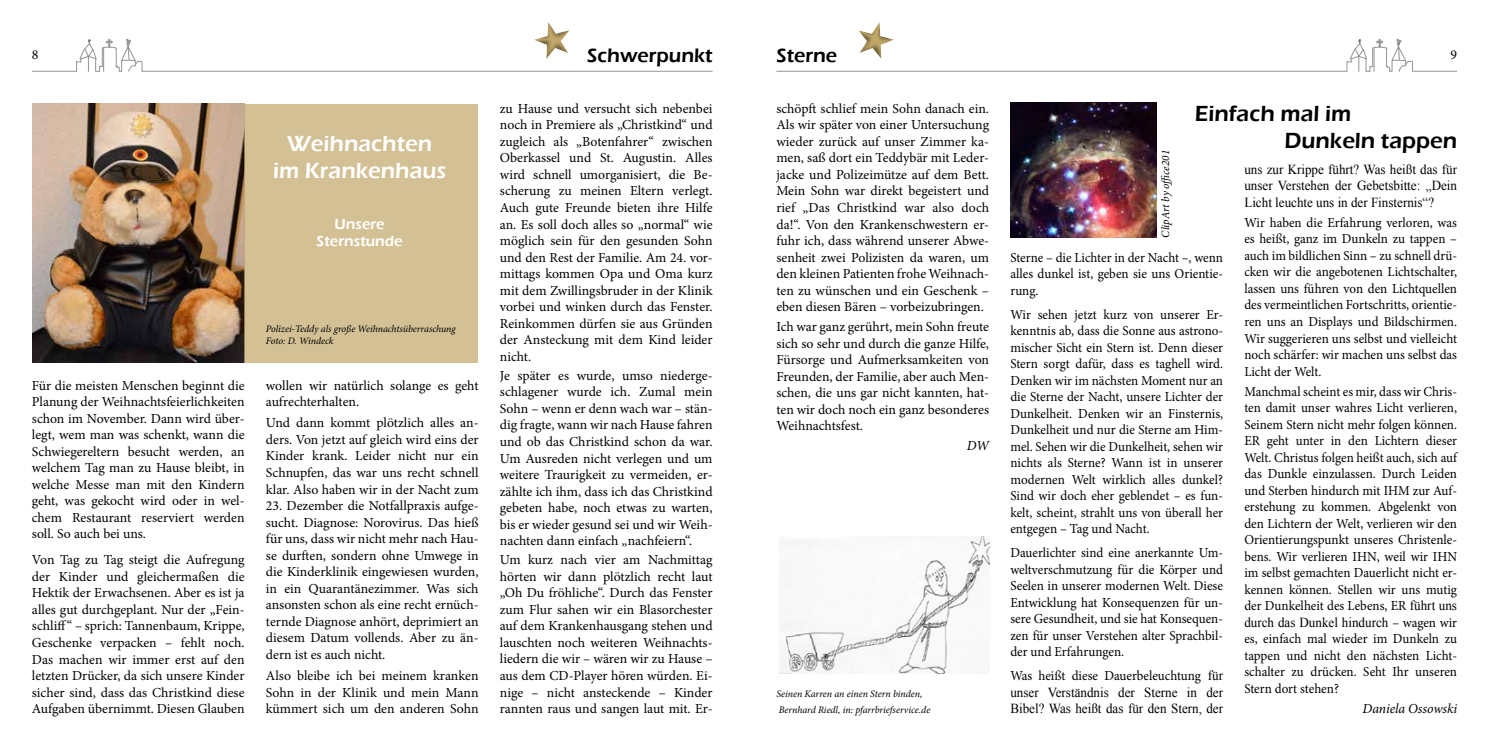
<style>
.page{position:relative;width:1489px;height:745px;background:#fff}
.page>*{position:absolute;margin:0;border:0;box-sizing:border-box;transform-origin:0 0}
.t1{font:600 22.5px/27px "Eras ITC";color:#000}
.t2{font:600 22.5px/27px "Eras ITC";color:#fff;text-align:center}
.t3{font:600 20px "Eras ITC";color:#000}
.t4{font:600 15px/16.2px "Eras ITC";color:#fff;text-align:center}
.t5{font:13.75px/16.5px "Minion Pro";color:#000;text-align:justify}
.t6{font:13.75px/16.5px "Minion Pro";color:#000;text-align:justify;scale:.95 1}
.t7{font:13.75px/16.5px "Times New Roman";color:#000;scale:.95 1}
.t8{font:italic 13.75px "Minion Pro";letter-spacing:-.01em;color:#000}
.t9{font:italic 11.25px "Minion Pro";letter-spacing:-.01em;color:#000}
.t10{font:italic 10px/12px "Minion Pro";letter-spacing:-.005em;color:#000}
.s1{font-family:"Times New Roman"}
.s2{font-family:"Minion Pro"}
</style>
<div class="page">
<img style="left:32px;top:104px;width:212px;height:258px">
<div style="left:244px;top:104px;width:234px;height:258px;background:#d3c195"></div>
<img style="left:1010px;top:103px;width:146px;height:134px">
<svg style="left:776px;top:22px;width:680px;height:50px"></svg>
<svg style="left:32px;top:22px;width:680px;height:50px"></svg>
<img style="left:780px;top:536px;width:209px;height:137px">
<p class="t5" style="left:32px;top:46px;width:8px">8</p>
<h2 class="t3" style="left:587px;top:44px;width:127px">Schwerpunkt</h2>
<h2 class="t3" style="left:776px;top:44px;width:62px">Sterne</h2>
<p class="t5" style="left:1450px;top:46px;width:8px">9</p>
<h1 class="t2" style="left:273px;top:130px;width:175px">Weihnachten im Krankenhaus</h1>
<p class="t4" style="left:316px;top:216px;width:88px">Unsere<br>Sternstunde</p>
<p class="t5" style="left:32px;top:377px;width:214px">Für die meisten Menschen beginnt die Planung der Weihnachtsfeierlichkeiten schon im November. Dann wird über&shy;legt, wem man was schenkt, wann die Schwiegereltern besucht werden, an welchem Tag man zu Hause bleibt, in welche Messe man mit den Kindern geht, was gekocht wird oder in wel&shy;chem Restaurant reserviert werden soll. So auch bei uns.</p>
<p class="t5" style="left:32px;top:551px;width:214px">Von Tag zu Tag steigt die Aufregung der Kinder und gleichermaßen die Hektik der Erwachsenen. Aber es ist ja alles gut durchgeplant. Nur der „Fein&shy;schliff“ – sprich: Tannenbaum, Krippe, Geschenke verpacken – fehlt noch.<br>Das machen wir immer erst auf den letzten Drücker, da sich unsere Kinder sicher sind, dass das Christkind diese Aufgaben übernimmt. Diesen Glauben</p>
<p class="t10" style="left:266px;top:323px;width:191px">Polizei-Teddy als große Weihnachtsüberraschung<br>Foto: D. Windeck</p>
<p class="t5" style="left:266px;top:377px;width:214px">wollen wir natürlich solange es geht aufrechterhalten.</p>
<p class="t5" style="left:266px;top:414px;width:214px">Und dann kommt plötzlich alles an&shy;ders. Von jetzt auf gleich wird eins der Kinder krank. Leider nicht nur ein Schnupfen, das war uns recht schnell klar. Also haben wir in der Nacht zum</p>
<p class="t5" style="left:266px;top:497px;width:214px">23. Dezember die Notfallpraxis aufge&shy;sucht. Diagnose: Norovirus. Das hieß für uns, dass wir nicht mehr nach Hau&shy;se durften, sondern ohne Umwege in die Kinderklinik eingewiesen wurden, in ein Quarantänezimmer. Was sich ansonsten schon als eine recht ernüch&shy;ternde Diagnose anhört, deprimiert an diesem Datum vollends. Aber zu än&shy;dern ist es auch nicht.</p>
<p class="t5" style="left:266px;top:667px;width:214px">Also bleibe ich bei meinem kranken Sohn in der Klinik und mein Mann kümmert sich um den anderen Sohn</p>
<p class="t5" style="left:500px;top:100px;width:214px">zu Hause und versucht sich nebenbei noch in Premiere als „Christkind“ und zugleich als „Botenfahrer“ zwischen Oberkassel und St. Augustin. Alles wird schnell umorganisiert, die Be&shy;scherung zu meinen Eltern verlegt.<br>Auch gute Freunde bieten ihre Hilfe an. Es soll doch alles so „normal“ wie möglich sein für den gesunden Sohn und den Rest der Familie. Am 24. vor&shy;mittags kommen Opa und Oma kurz mit dem Zwillingsbruder in der Klinik vorbei und winken durch das Fenster.<br>Reinkommen dürfen sie aus Gründen der Ansteckung mit dem Kind leider nicht.</p>
<p class="t5" style="left:500px;top:367px;width:214px">Je später es wurde, umso niederge&shy;schlagener wurde ich. Zumal mein Sohn – wenn er denn wach war – stän&shy;dig fragte, wann wir nach Hause fahren und ob das Christkind schon da war.<br>Um Ausreden nicht verlegen und um weitere Traurigkeit zu vermeiden, er&shy;zählte ich ihm, dass ich das Christkind gebeten habe, noch etwas zu warten, bis er wieder gesund sei und wir Weih&shy;nachten dann einfach „nachfeiern“.</p>
<p class="t5" style="left:500px;top:551px;width:214px">Um kurz nach vier am Nachmittag hörten wir dann plötzlich recht laut „Oh Du fröhliche“. Durch das Fenster zum Flur sahen wir ein Blasorchester auf dem Krankenhausgang stehen und lauschten noch weiteren Weihnachts&shy;liedern die wir – wären wir zu Hause – aus dem CD-Player hören würden. Ei&shy;nige – nicht ansteckende – Kinder rannten raus und sangen laut mit. Er-</p>
<p class="t5" style="left:776px;top:100px;width:214px">schöpft schlief mein Sohn danach ein.<br>Als wir später von einer Untersuchung wieder zurück auf unser Zimmer ka&shy;men, saß dort ein Teddybär mit Leder&shy;jacke und Polizeimütze auf dem Bett.<br>Mein Sohn war direkt begeistert und rief „Das Christkind war also doch da!“. Von den Krankenschwestern er&shy;fuhr ich, dass während unserer Abwe&shy;senheit zwei Polizisten da waren, um den kleinen Patienten frohe Weihnach&shy;ten zu wünschen und ein Geschenk – eben diesen Bären – vorbeizubringen.</p>
<p class="t5" style="left:776px;top:318px;width:214px">Ich war ganz gerührt, mein Sohn freute sich so sehr und durch die ganze Hilfe, Fürsorge und Aufmerksamkeiten von Freunden, der Familie, aber auch Men&shy;schen, die uns gar nicht kannten, hat&shy;ten wir doch noch ein ganz besonderes Weihnachtsfest.</p>
<p class="t8" style="left:966px;top:436px;width:24px">DW</p>
<p class="t10" style="left:776px;top:685px;width:155px;line-height:15.5px">Seinen Karren an einen Stern binden,<br>Bernhard Riedl, in: pfarrbriefservice.de</p>
<h1 class="t1" style="left:1284px;top:100px;width:174px;text-indent:-90px">Einfach mal im<br>Dunkeln tappen</h1>
<p class="t9" style="left:1157px;top:237px;width:89px;rotate:-90deg">ClipArt by office201</p>
<p class="t7" style="left:1244px;top:161px;width:225px;text-align:justify">uns zur Krippe führt? Was heißt das für unser Verstehen der Gebetsbitte: „Dein Licht leuchte uns in der Finsternis“?</p>
<p class="t6" style="left:1244px;top:214px;width:225px">Wir haben die Erfahrung verloren, was es heißt, ganz im Dunkeln zu tappen – auch im bildlichen Sinn – zu schnell drü&shy;cken wir die angebotenen Lichtschalter, lassen uns führen von den Lichtquellen des vermeintlichen Fortschritts, orientie&shy;ren uns an Displays und Bildschirmen.<br>Wir suggerieren uns selbst und vielleicht noch schärfer: wir machen uns selbst das Licht der Welt.</p>
<p class="t6" style="left:1244px;top:383px;width:225px">Manchmal scheint es mir, dass wir Chris&shy;ten damit unser wahres Licht verlieren, Seinem Stern nicht mehr folgen können.<br>ER geht unter in den Lichtern dieser Welt. Christus folgen heißt auch, sich auf das Dunkle einzulassen. Durch Leiden und Sterben hindurch mit IHM zur Auf&shy;erstehung zu kommen. Abgelenkt von den Lichtern der Welt, verlieren wir den Orientierungspunkt unseres Christenle&shy;bens. Wir verlieren IHN, weil wir IHN im selbst gemachten Dauerlicht nicht er&shy;kennen können. Stellen wir uns mutig der Dunkelheit des Lebens, ER <span class="s1">führt uns</span></p>
<p class="t7" style="left:1244px;top:613px;width:225px">durch das Dunkel hindurch <span class="s2">– wagen wir</span></p>
<p class="t6" style="left:1244px;top:630px;width:225px">es, einfach mal wieder im Dunkeln zu tappen und nicht den nächsten Licht&shy;schalter zu drücken. Seht Ihr unseren Stern dort stehen?</p>
<p class="t8" style="left:1362px;top:698px;width:96px">Daniela Ossowski</p>
<p class="t6" style="left:1010px;top:249px;width:225px">Sterne – die Lichter in der Nacht –, wenn alles dunkel ist, geben sie uns Orientie&shy;rung.</p>
<p class="t6" style="left:1010px;top:306px;width:225px">Wir sehen jetzt kurz von unserer Er&shy;kenntnis ab, dass die Sonne aus astrono&shy;mischer Sicht ein Stern ist. Denn dieser Stern sorgt dafür, dass es taghell wird.<br>Denken wir im nächsten Moment nur an die Sterne der Nacht, unsere Lichter der Dunkelheit. Denken wir an Finsternis, Dunkelheit und nur die Sterne am Him&shy;mel. Sehen wir die Dunkelheit, sehen wir nichts als Sterne? Wann ist in unserer modernen Welt wirklich alles dunkel?<br>Sind wir doch eher geblendet – es fun&shy;kelt, scheint, strahlt uns von überall her entgegen – Tag und Nacht.</p>
<p class="t6" style="left:1010px;top:544px;width:225px">Dauerlichter sind eine anerkannte Um&shy;weltverschmutzung für die Körper und Seelen in unserer modernen Welt. Diese Entwicklung hat Konsequenzen für un&shy;sere Gesundheit, und sie hat Konsequen&shy;zen für unser Verstehen alter Sprachbil&shy;der und Erfahrungen.</p>
<p class="t6" style="left:1010px;top:667px;width:225px">Was heißt diese Dauerbeleuchtung <span class="s1">für</span></p>
<p class="t7" style="left:1010px;top:683px;width:225px">unser Verständnis der Sterne in der<br>Bibel? Was heißt das für den Stern, der</p>
</div>
